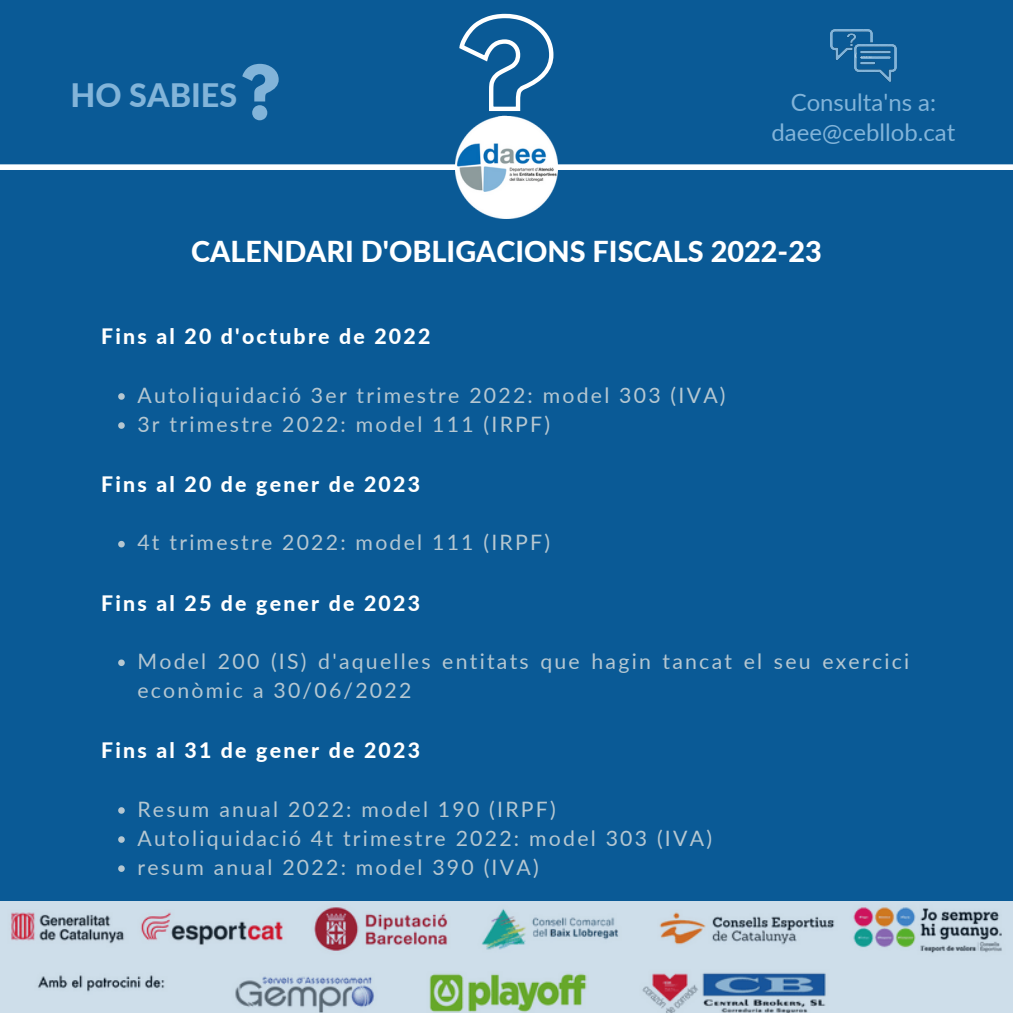
<style>
.page{position:relative;width:1013px;height:1013px;background:#fff}
.page>*{position:absolute;margin:0;border:0;box-sizing:border-box;transform-origin:0 0}
.t1{font:700 66px "League Spartan";color:#82b4d9}
.t2{font:800 32.25px "Lato";color:#82b4d9}
.t3{font:800 28.88px "Lato";color:#fff}
.t4{font:23.88px "Lato";color:#82b4d9}
.t5{font:21.25px/29px "Lato";letter-spacing:.105em;color:#b5c7d1}
.t6{font:800 21.25px "Lato";letter-spacing:.105em;color:#fff}
</style>
<div class="page">
<div style="left:0;top:0;width:1012px;height:1012px;background:#0a5a96"></div>
<svg style="left:459px;top:13px;width:95px;height:103px"></svg>
<div style="left:0;top:164px;width:471px;height:6px;background:#fff"></div>
<div style="left:526px;top:164px;width:486px;height:6px;background:#fff"></div>
<img style="left:455px;top:116px;width:103px;height:102px">
<img style="left:830px;top:29px;width:66px;height:53px">
<svg style="left:118px;top:393px;width:7px;height:7px"></svg>
<svg style="left:118px;top:422px;width:7px;height:7px"></svg>
<svg style="left:118px;top:541px;width:7px;height:6px"></svg>
<svg style="left:118px;top:659px;width:7px;height:7px"></svg>
<svg style="left:118px;top:807px;width:7px;height:6px"></svg>
<svg style="left:118px;top:836px;width:7px;height:6px"></svg>
<svg style="left:118px;top:865px;width:7px;height:6px"></svg>
<img style="left:0;top:901px;width:1012px;height:111px">
<h1 class="t1" style="left:241px;top:60px;width:41px">?</h1>
<h2 class="t2" style="left:70px;top:75px;width:168px">HO SABIES</h2>
<p class="t4" style="left:790px;top:87px;width:147px">Consulta'ns a:</p>
<p class="t4" style="left:771px;top:118px;width:185px">daee@cebllob.cat</p>
<h3 class="t3" style="left:191px;top:234px;width:632px">CALENDARI D'OBLIGACIONS FISCALS 2022-23</h3>
<p class="t6" style="left:101px;top:323px;width:330px">Fins al 20 d'octubre de 2022</p>
<p class="t5" style="left:137px;top:380px;width:589px">Autoliquidació 3er trimestre 2022: model 303 (IVA)<br>3r trimestre 2022: model 111 (IRPF)</p>
<p class="t6" style="left:101px;top:471px;width:320px">Fins al 20 de gener de 2023</p>
<p class="t5" style="left:137px;top:527px;width:414px">4t trimestre 2022: model 111 (IRPF)</p>
<p class="t6" style="left:101px;top:589px;width:320px">Fins al 25 de gener de 2023</p>
<p class="t5" style="left:137px;top:646px;width:773px">Model 200 (IS) d'aquelles entitats que hagin tancat el seu exercici econòmic a 30/06/2022</p>
<p class="t6" style="left:101px;top:737px;width:320px">Fins al 31 de gener de 2023</p>
<p class="t5" style="left:137px;top:793px;width:576px">Resum anual 2022: model 190 (IRPF)<br>Autoliquidació 4t trimestre 2022: model 303 (IVA) resum anual 2022: model 390 (IVA)</p>
</div>
